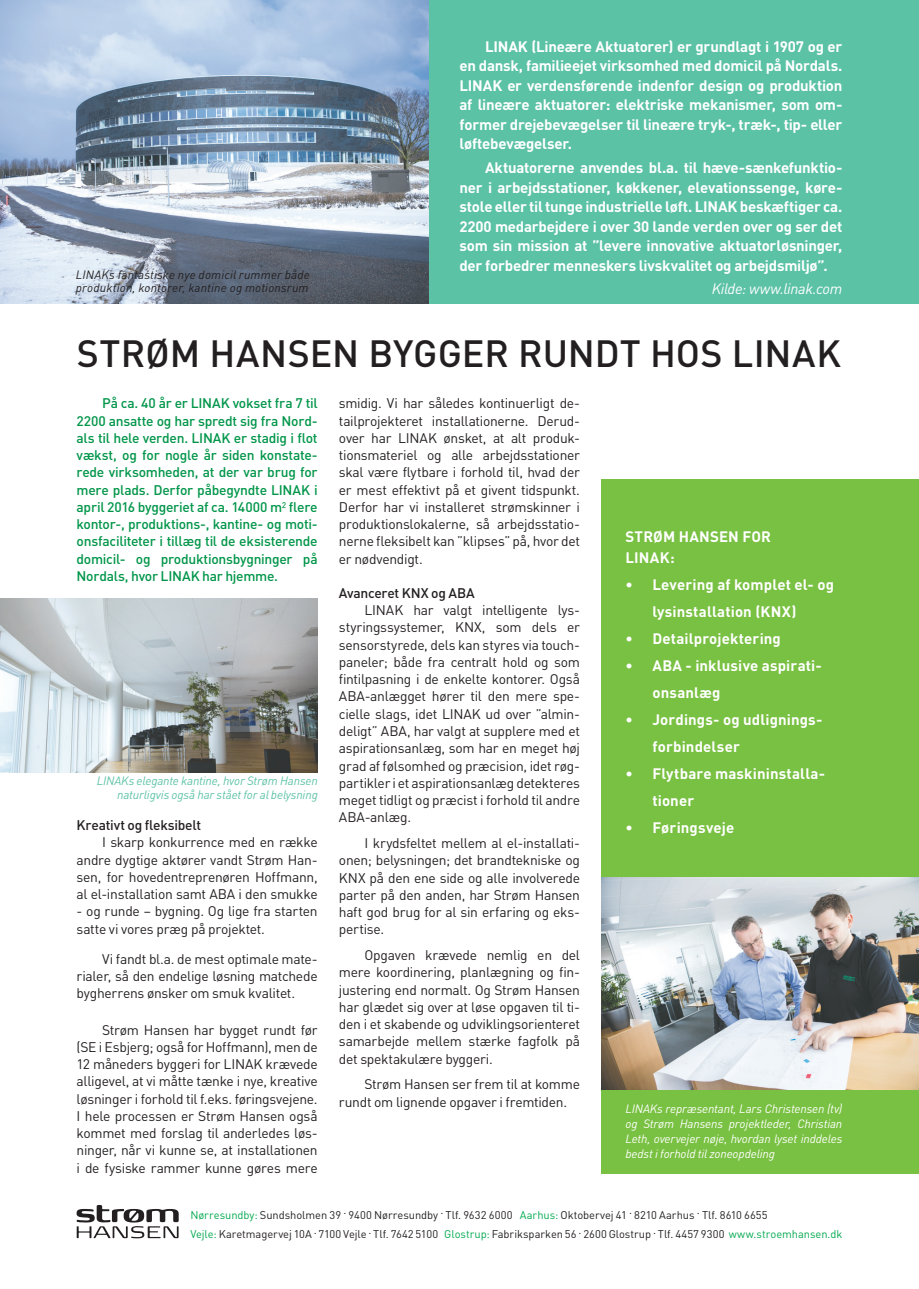
<style>
.page{position:relative;width:919px;height:1289px;background:#fff}
.page>*{position:absolute;margin:0;border:0;box-sizing:border-box;transform-origin:0 0}
.t1{font:500 37.5px "DIN Pro";color:#231f20}
.t2{font:700 15px/19.5px "DIN Pro";letter-spacing:.005em;color:#fff}
.t3{font:italic 15px "DIN Pro";letter-spacing:-.02em;color:#fff}
.t4{font:13.8px/17.2px "DIN Pro";letter-spacing:-.02em;color:#231f20;text-align:justify}
.t5{font:500 13.8px/17.2px "DIN Pro";letter-spacing:-.02em;color:#009549;text-align:justify}
.t6{font:500 13.8px "DIN Pro";letter-spacing:-.02em;color:#231f20}
.t7{font:italic 12px/15px "DIN Pro";letter-spacing:-.01em;color:#fff;text-align:justify}
.t8{font:italic 12px/13.5px "DIN Pro";letter-spacing:.015em;color:#231f20}
.t9{font:italic 12px/13.5px "DIN Pro";letter-spacing:-.01em;color:#5bc2a5;text-align:right}
.t10{font:11.1px/19.5px "DIN Pro";letter-spacing:-.005em;color:#231f20}
.s1{font-weight:400}
.s2{color:#00a94e}
</style>
<div class="page">
<svg style="left:77px;top:1205px;width:102px;height:33px"></svg>
<div style="left:413px;top:0;width:505px;height:303px;background:#5bc2a5"></div>
<div style="left:601px;top:479px;width:317px;height:695px;background:#79c142"></div>
<img style="left:0;top:598px;width:317px;height:174px">
<img style="left:0;top:0;width:428px;height:303px">
<img style="left:601px;top:877px;width:317px;height:212px">
<p class="t8" style="left:76px;top:266px;width:235px">LINAKs fantastiske nye domicil rummer både produktion, kontorer, kantine og motionsrum</p>
<p class="t2" style="left:459px;top:35px;width:384px;text-align:justify;text-indent:26px">LINAK (Lineære Aktuatorer) er grundlagt i 1907 og er en dansk, familieejet virksomhed med domicil på Nordals.<br>LINAK er verdensførende indenfor design og produktion af lineære aktuatorer: elektriske mekanismer, som om&shy;former drejebevægelser til lineære tryk-, træk-, tip- eller løftebevægelser.</p>
<p class="t2" style="left:459px;top:156px;width:384px;text-align:justify;text-indent:26px">Aktuatorerne anvendes bl.a. til hæve-sænkefunktio&shy;ner i arbejdsstationer, køkkener, elevationssenge, køre&shy;stole eller til tunge industrielle løft. LINAK beskæftiger ca.<br>2200 medarbejdere i over 30 lande verden over og ser det som sin mission at ”levere innovative aktuatorløsninger, der forbedrer menneskers livskvalitet og arbejdsmiljø”.</p>
<p class="t3" style="left:711px;top:277px;width:132px">Kilde: www.linak.com</p>
<h1 class="t1" style="left:77px;top:323px;width:765px">STRØM HANSEN BYGGER RUNDT HOS LINAK</h1>
<p class="t5" style="left:77px;top:393px;width:242px;text-indent:26px">På ca. 40 år er LINAK vokset fra 7 til 2200 ansatte og har spredt sig fra Nord&shy;als til hele verden. LINAK er stadig i flot vækst, og for nogle år siden konstate&shy;rede virksomheden, at der var brug for mere plads. Derfor påbegyndte LINAK i april 2016 byggeriet af ca. 14000 m<span class="s1">2</span> flere kontor-, produktions-, kantine- og moti&shy;onsfaciliteter i tillæg til de eksisterende domicil- og produktionsbygninger på Nordals, hvor LINAK har hjemme.</p>
<p class="t4" style="left:339px;top:393px;width:242px">smidig. Vi har således kontinuerligt de&shy;tailprojekteret installationerne. Derud&shy;over har LINAK ønsket, at alt produk&shy;tionsmateriel og alle arbejdsstationer skal være flytbare i forhold til, hvad der er mest effektivt på et givent tidspunkt.<br>Derfor har vi installeret strømskinner i produktionslokalerne, så arbejdsstatio&shy;nerne fleksibelt kan ”klipses” på, hvor det er nødvendigt.</p>
<p class="t6" style="left:339px;top:581px;width:137px">Avanceret KNX og ABA</p>
<p class="t4" style="left:339px;top:600px;width:242px;text-indent:26px">LINAK har valgt intelligente lys&shy;styringssystemer, KNX, som dels er sensorstyrede, dels kan styres via touch&shy;paneler; både fra centralt hold og som fintilpasning i de enkelte kontorer. Også ABA-anlægget hører til den mere spe&shy;cielle slags, idet LINAK ud over ”almin&shy;deligt” ABA, har valgt at supplere med et aspirationsanlæg, som har en meget høj grad af følsomhed og præcision, idet røg&shy;partikler i et aspirationsanlæg detekteres meget tidligt og præcist i forhold til andre ABA-anlæg.</p>
<p class="t4" style="left:339px;top:833px;width:242px;text-indent:26px">I krydsfeltet mellem al el-installati&shy;onen; belysningen; det brandtekniske og KNX på den ene side og alle involverede parter på den anden, har Strøm Hansen haft god brug for al sin erfaring og eks&shy;pertise.</p>
<p class="t4" style="left:339px;top:945px;width:242px;text-indent:26px">Opgaven krævede nemlig en del mere koordinering, planlægning og fin&shy;justering end normalt. Og Strøm Hansen har glædet sig over at løse opgaven til ti&shy;den i et skabende og udviklingsorienteret samarbejde mellem stærke fagfolk på det spektakulære byggeri.</p>
<p class="t4" style="left:339px;top:1074px;width:242px;text-indent:26px">Strøm Hansen ser frem til at komme rundt om lignende opgaver i fremtiden.</p>
<p class="t2" style="left:625px;top:524px;width:147px;line-height:21px">STRØM HANSEN FOR<br>LINAK:</p>
<p class="t2" style="left:652px;top:569px;width:183px;line-height:27px;text-indent:-27px">• Levering af komplet el- og lysinstallation (KNX)</p>
<p class="t2" style="left:625px;top:627px;width:157px">• Detailprojektering</p>
<p class="t2" style="left:652px;top:650px;width:171px;line-height:27px;text-indent:-27px">• ABA - inklusive aspirati&shy;onsanlæg</p>
<p class="t2" style="left:652px;top:704px;width:171px;line-height:27px;text-indent:-27px">• Jordings- og udlignings&shy;forbindelser</p>
<p class="t2" style="left:652px;top:758px;width:174px;line-height:27px;text-indent:-27px">• Flytbare maskininstalla&shy;tioner</p>
<p class="t2" style="left:625px;top:816px;width:110px">• Føringsveje</p>
<p class="t9" style="left:97px;top:773px;width:222px">LINAKs elegante kantine, hvor Strøm Hansen naturligvis også har stået for al belysning</p>
<p class="t6" style="left:77px;top:813px;width:126px">Kreativt og fleksibelt</p>
<p class="t4" style="left:77px;top:832px;width:242px;text-indent:26px">I skarp konkurrence med en række andre dygtige aktører vandt Strøm Han&shy;sen, for hovedentreprenøren Hoffmann, al el-installation samt ABA i den smukke</p>
<p class="t4" style="left:77px;top:901px;width:242px">- og runde – bygning. Og lige fra starten satte vi vores præg på projektet.</p>
<p class="t4" style="left:77px;top:948px;width:242px;text-indent:26px">Vi fandt bl.a. de mest optimale mate&shy;rialer, så den endelige løsning matchede bygherrens ønsker om smuk kvalitet.</p>
<p class="t4" style="left:77px;top:1019px;width:242px;text-indent:26px">Strøm Hansen har bygget rundt før (SE i Esbjerg; også for Hoffmann), men de 12 måneders byggeri for LINAK krævede alligevel, at vi måtte tænke i nye, kreative løsninger i forhold til f.eks. føringsvejene.<br>I hele processen er Strøm Hansen også kommet med forslag til anderledes løs&shy;ninger, når vi kunne se, at installationen i de fysiske rammer kunne gøres mere</p>
<p class="t7" style="left:625px;top:1100px;width:218px">LINAKs repræsentant, Lars Christensen (tv) og Strøm Hansens projektleder, Christian Leth, overvejer nøje, hvordan lyset inddeles bedst i forhold til zoneopdeling</p>
<p class="t10" style="left:190px;top:1203px;width:653px"><span class="s2">Nørresundby:</span> Sundsholmen 39 . 9400 Nørresundby . Tlf. 9632 6000 <span class="s2">Aarhus:</span> Oktobervej 41 . 8210 Aarhus . Tlf. 8610 6655<br><span class="s2">Vejle:</span> Karetmagervej 10A . 7100 Vejle . Tlf. 7642 5100 <span class="s2">Glostrup:</span> Fabriksparken 56 . 2600 Glostrup . Tlf. 4457 9300 <span class="s2">www.stroemhansen.dk</span></p>
</div>
